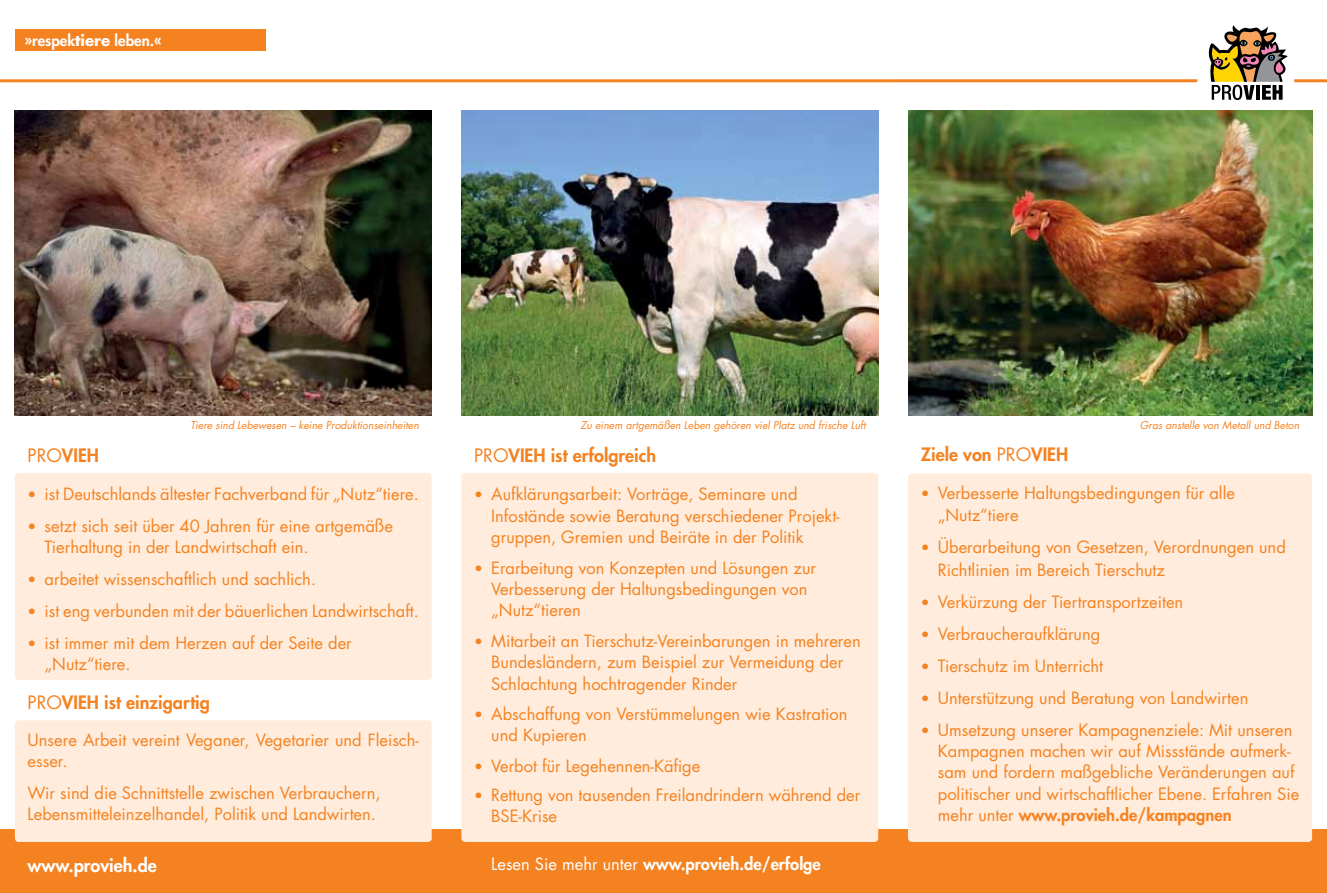
<style>
.page{position:relative;width:1327px;height:893px;background:#fff}
.page>*{position:absolute;margin:0;border:0;box-sizing:border-box;transform-origin:0 0}
.t1{font:800 18px "Futura Std";color:#f58220}
.t2{font:800 18px "Futura Std";color:#fff}
.t3{font:16.5px/21.3px "Futura Std";color:#f58220}
.t4{font:800 16.5px "Futura Std";color:#fff}
.t5{font:800 15px "Futura Std";color:#fff}
.t6{font:italic 10.5px "Futura Std";color:#f58220}
.s1{font-weight:700}
.s2{font-weight:400}
.s3{font-size:15px}
.s4{font-weight:800}
</style>
<div class="page">
<hr style="left:0;top:79px;width:893px;height:3px;background:#f58220">
<hr style="left:893px;top:79px;width:304px;height:3px;background:#f58220">
<hr style="left:1294px;top:79px;width:33px;height:3px;background:#f58220">
<div style="left:15px;top:30px;width:251px;height:21px;background:#f58220"></div>
<div style="left:0;top:829px;width:1327px;height:64px;background:#f58220"></div>
<div style="left:15px;top:720px;width:417px;height:122px;background:#ffecdc;border-radius:4px"></div>
<div style="left:15px;top:473px;width:417px;height:207px;background:#ffecdc;border-radius:4px"></div>
<div style="left:461px;top:473px;width:417px;height:369px;background:#ffecdc;border-radius:4px"></div>
<div style="left:908px;top:473px;width:404px;height:369px;background:#ffecdc;border-radius:4px"></div>
<img style="left:461px;top:111px;width:417px;height:304px">
<img style="left:15px;top:111px;width:417px;height:304px">
<img style="left:908px;top:111px;width:404px;height:304px">
<svg style="left:1208px;top:25px;width:79px;height:75px"></svg>
<p class="t5" style="left:24px;top:31px;width:139px">»respek<span class="s1">tiere</span> leben.«</p>
<p class="t6" style="left:190px;top:419px;width:230px">Tiere sind Lebewesen – keine Produktionseinheiten</p>
<p class="t6" style="left:580px;top:419px;width:287px">Zu einem artgemäßen Leben gehören viel Platz und frische Luft</p>
<p class="t6" style="left:1140px;top:419px;width:161px">Gras anstelle von Metall und Beton</p>
<p class="t1" style="left:28px;top:444px;width:73px"><span class="s2">PRO</span>VIEH</p>
<p class="t3" style="left:28px;top:483px;width:393px"><span class="s3">•</span> ist Deutschlands ältester Fachverband für „Nutz“tiere.</p>
<p class="t3" style="left:45px;top:515px;width:350px;text-indent:-17px"><span class="s3">•</span> setzt sich seit über 40 Jahren für eine artgemäße<br>Tierhaltung in der Landwirtschaft ein.</p>
<p class="t3" style="left:28px;top:568px;width:290px"><span class="s3">•</span> arbeitet wissenschaftlich und sachlich.</p>
<p class="t3" style="left:28px;top:600px;width:393px"><span class="s3">•</span> ist eng verbunden mit der bäuerlichen Landwirtschaft.</p>
<p class="t3" style="left:45px;top:632px;width:309px;text-indent:-17px"><span class="s3">•</span> ist immer mit dem Herzen auf der Seite der „Nutz“tiere.</p>
<p class="t1" style="left:28px;top:691px;width:184px"><span class="s2">PRO</span>VIEH ist einzigartig</p>
<p class="t3" style="left:28px;top:730px;width:393px;line-height:20.4px">Unsere Arbeit vereint Veganer, Vegetarier und Fleisch&shy;esser.</p>
<p class="t3" style="left:28px;top:782px;width:354px">Wir sind die Schnittstelle zwischen Verbrauchern,<br>Lebensmitteleinzelhandel, Politik und Landwirten.</p>
<p class="t2" style="left:27px;top:854px;width:131px">www.provieh.de</p>
<p class="t1" style="left:474px;top:444px;width:183px"><span class="s2">PRO</span>VIEH ist erfolgreich</p>
<p class="t3" style="left:491px;top:484px;width:350px;text-indent:-17px"><span class="s3">•</span> Aufklärungsarbeit: Vorträge, Seminare und<br>Infostände sowie Beratung verschiedener Projekt&shy;gruppen, Gremien und Beiräte in der Politik</p>
<p class="t3" style="left:491px;top:557px;width:326px;text-indent:-17px"><span class="s3">•</span> Erarbeitung von Konzepten und Lösungen zur<br>Verbesserung der Haltungsbedingungen von „Nutz“tieren</p>
<p class="t3" style="left:491px;top:630px;width:371px;text-indent:-17px"><span class="s3">•</span> Mitarbeit an Tierschutz-Vereinbarungen in mehreren<br>Bundesländern, zum Beispiel zur Vermeidung der<br>Schlachtung hochtragender Rinder</p>
<p class="t3" style="left:491px;top:704px;width:358px;text-indent:-17px"><span class="s3">•</span> Abschaffung von Verstümmelungen wie Kastration und Kupieren</p>
<p class="t3" style="left:474px;top:755px;width:228px"><span class="s3">•</span> Verbot für Legehennen-Käfige</p>
<p class="t3" style="left:491px;top:784px;width:370px;text-indent:-17px"><span class="s3">•</span> Rettung von tausenden Freilandrindern während der<br>BSE-Krise</p>
<p class="t4" style="left:491px;top:853px;width:331px"><span class="s2">Lesen Sie mehr unter</span> www.provieh.de/erfolge</p>
<p class="t1" style="left:921px;top:443px;width:149px">Ziele von <span class="s2">PRO</span>VIEH</p>
<p class="t3" style="left:938px;top:482px;width:299px;line-height:22.5px;text-indent:-17px"><span class="s3">•</span> Verbesserte Haltungsbedingungen für alle „Nutz“tiere</p>
<p class="t3" style="left:938px;top:536px;width:349px;line-height:22.5px;text-indent:-17px"><span class="s3">•</span> Überarbeitung von Gesetzen, Verordnungen und<br>Richtlinien im Bereich Tierschutz</p>
<p class="t3" style="left:921px;top:591px;width:264px"><span class="s3">•</span> Verkürzung der Tiertransportzeiten</p>
<p class="t3" style="left:921px;top:623px;width:181px"><span class="s3">•</span> Verbraucheraufklärung</p>
<p class="t3" style="left:921px;top:655px;width:184px"><span class="s3">•</span> Tierschutz im Unterricht</p>
<p class="t3" style="left:921px;top:687px;width:329px"><span class="s3">•</span> Unterstützung und Beratung von Landwirten</p>
<p class="t3" style="left:938px;top:719px;width:363px;text-indent:-17px"><span class="s3">•</span> Umsetzung unserer Kampagnenziele: Mit unseren Kampagnen machen wir auf Missstände aufmerk&shy;sam und fordern maßgebliche Veränderungen auf politischer und wirtschaftlicher Ebene. Erfahren Sie mehr unter <span class="s4">www.provieh.de/kampagnen</span></p>
</div>
